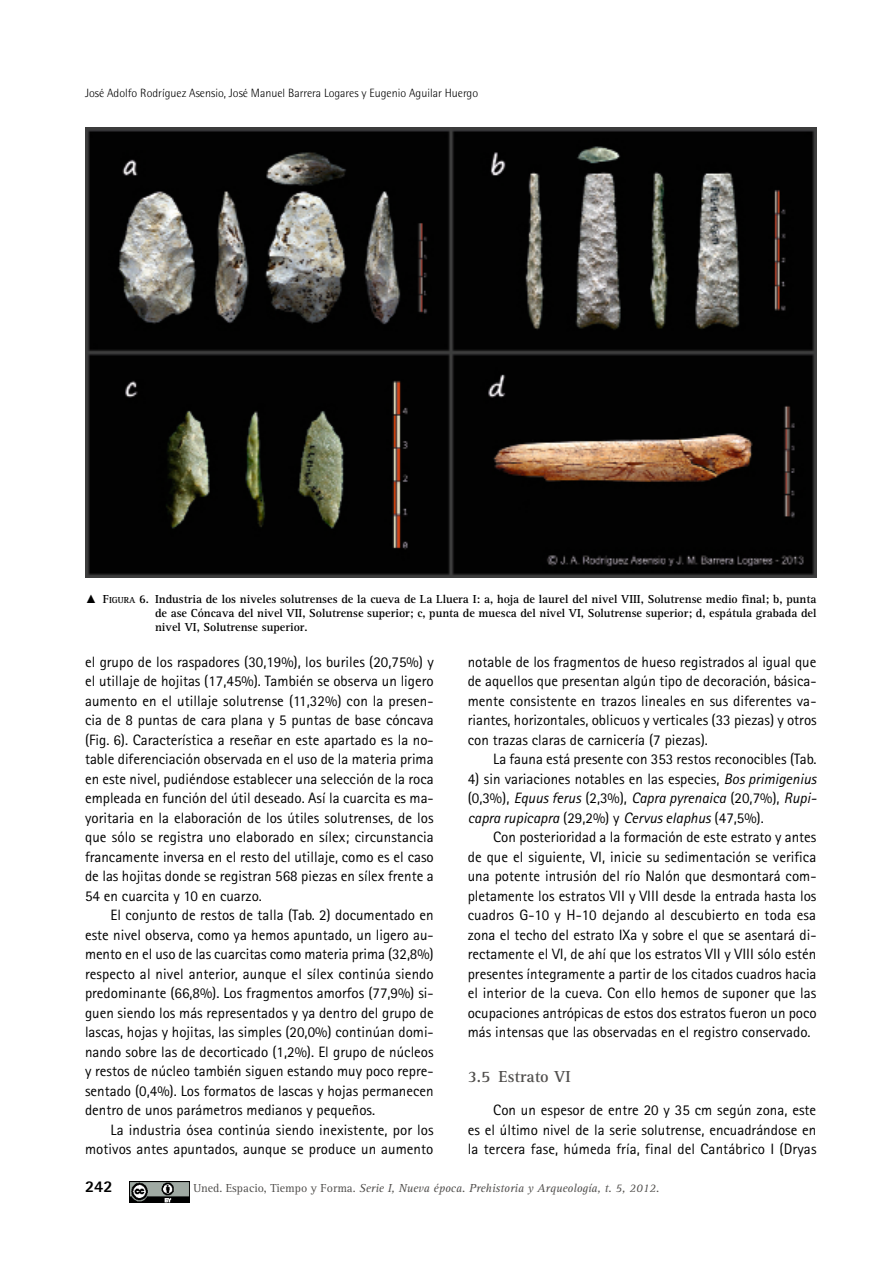
<style>
.page{position:relative;width:893px;height:1263px;background:#fff}
.page>*{position:absolute;margin:0;border:0;box-sizing:border-box;transform-origin:0 0}
._02_LADILLO{font:700 16.5px "Rotis Serif Std";color:#514f4d}
.t1{font:800 16.5px "Rotis Sans Serif Std";color:#000}
.PARRAFO{font:15px/19.5px "Rotis Sans Serif Std";color:#000;text-align:justify}
.PIE_FOTO{font:700 12px/14.2px "Rotis Serif Std";color:#000;text-align:justify}
.t2{font:italic 12px "Rotis Serif Std";color:#514f4d}
.t3{font:300 12px "Rotis Semi Sans Std";color:#000}
.s1{font-family:"Times New Roman";font-weight:400}
.s2{font-style:inherit}
.s3{font-size:9px}
.s4{font-style:italic}
.s5{font-style:normal}
</style>
<div class="page">
<img style="left:129px;top:1181px;width:61px;height:21px">
<img style="left:85px;top:128px;width:731px;height:450px">
<p class="t3" style="left:85px;top:86px;width:395px">José Adolfo Rodríguez Asensio, José Manuel Barrera Logares y Eugenio Aguilar Huergo</p>
<p class="PIE_FOTO" style="left:155px;top:592px;width:663px;text-indent:-70px"><span class="s1">▲</span> <span class="s2">F</span><span class="s3">IGURA</span> <span class="s2">6.</span> Industria de los niveles solutrenses de la cueva de La Lluera I: a, hoja de laurel del nivel VIII, Solutrense medio final; b, punta de ase Cóncava del nivel VII, Solutrense superior; c, punta de muesca del nivel VI, Solutrense superior; d, espátula grabada del nivel VI, Solutrense superior.</p>
<p class="PARRAFO" style="left:85px;top:652px;width:350px">el grupo de los raspadores (30,19%), los buriles (20,75%) y el utillaje de hojitas (17,45%). También se observa un ligero aumento en el utillaje solutrense (11,32%) con la presen&shy;cia de 8 puntas de cara plana y 5 puntas de base cóncava (Fig. 6). Característica a reseñar en este apartado es la no&shy;table diferenciación observada en el uso de la materia prima en este nivel, pudiéndose establecer una selección de la roca empleada en función del útil deseado. Así la cuarcita es ma&shy;yoritaria en la elaboración de los útiles solutrenses, de los que sólo se registra uno elaborado en sílex; circunstancia francamente inversa en el resto del utillaje, como es el caso de las hojitas donde se registran 568 piezas en sílex frente a 54 en cuarcita y 10 en cuarzo.</p>
<p class="PARRAFO" style="left:85px;top:905px;width:350px;text-indent:26px">El conjunto de restos de talla (Tab. 2) documentado en este nivel observa, como ya hemos apuntado, un ligero au&shy;mento en el uso de las cuarcitas como materia prima (32,8%) respecto al nivel anterior, aunque el sílex continúa siendo predominante (66,8%). Los fragmentos amorfos (77,9%) si&shy;guen siendo los más representados y ya dentro del grupo de lascas, hojas y hojitas, las simples (20,0%) continúan domi&shy;nando sobre las de decorticado (1,2%). El grupo de núcleos y restos de núcleo también siguen estando muy poco repre&shy;sentado (0,4%). Los formatos de lascas y hojas permanecen dentro de unos parámetros medianos y pequeños.</p>
<p class="PARRAFO" style="left:85px;top:1120px;width:350px;text-align:right">La industria ósea continúa siendo inexistente, por los motivos antes apuntados, aunque se produce un aumento</p>
<p class="PARRAFO" style="left:468px;top:652px;width:350px">notable de los fragmentos de hueso registrados al igual que de aquellos que presentan algún tipo de decoración, básica&shy;mente consistente en trazos lineales en sus diferentes va&shy;riantes, horizontales, oblicuos y verticales (33 piezas) y otros con trazas claras de carnicería (7 piezas).</p>
<p class="PARRAFO" style="left:493px;top:749px;width:325px">La fauna está presente con 353 restos reconocibles (Tab.</p>
<p class="PARRAFO" style="left:468px;top:769px;width:350px">4) sin variaciones notables en las especies, <span class="s4">Bos primigenius </span>(0,3%), <span class="s4">Equus ferus</span> (2,3%), <span class="s4">Capra pyrenaica</span> (20,7%), <span class="s4">Rupi&shy;capra rupicapra</span> (29,2%) y <span class="s4">Cervus elaphus</span> (47,5%).</p>
<p class="PARRAFO" style="left:468px;top:827px;width:350px;text-indent:26px">Con posterioridad a la formación de este estrato y antes de que el siguiente, VI, inicie su sedimentación se verifica una potente intrusión del río Nalón que desmontará com&shy;pletamente los estratos VII y VIII desde la entrada hasta los cuadros G-10 y H-10 dejando al descubierto en toda esa zona el techo del estrato IXa y sobre el que se asentará di&shy;rectamente el VI, de ahí que los estratos VII y VIII sólo estén presentes íntegramente a partir de los citados cuadros hacia el interior de la cueva. Con ello hemos de suponer que las ocupaciones antrópicas de estos dos estratos fueron un poco más intensas que las observadas en el registro conservado.</p>
<p class="_02_LADILLO" style="left:468px;top:1067px;width:104px">3.5 Estrato VI</p>
<p class="PARRAFO" style="left:468px;top:1100px;width:350px;text-indent:26px">Con un espesor de entre 20 y 35 cm según zona, este es el último nivel de la serie solutrense, encuadrándose en la tercera fase, húmeda fría, final del Cantábrico I (Dryas</p>
<p class="t1" style="left:85px;top:1176px;width:29px">242</p>
<p class="t2" style="left:193px;top:1181px;width:467px"><span class="s5">Uned. Espacio, Tiempo y Forma.</span> Serie I, Nueva época. Prehistoria y Arqueología, t. 5, 2012.</p>
</div>
